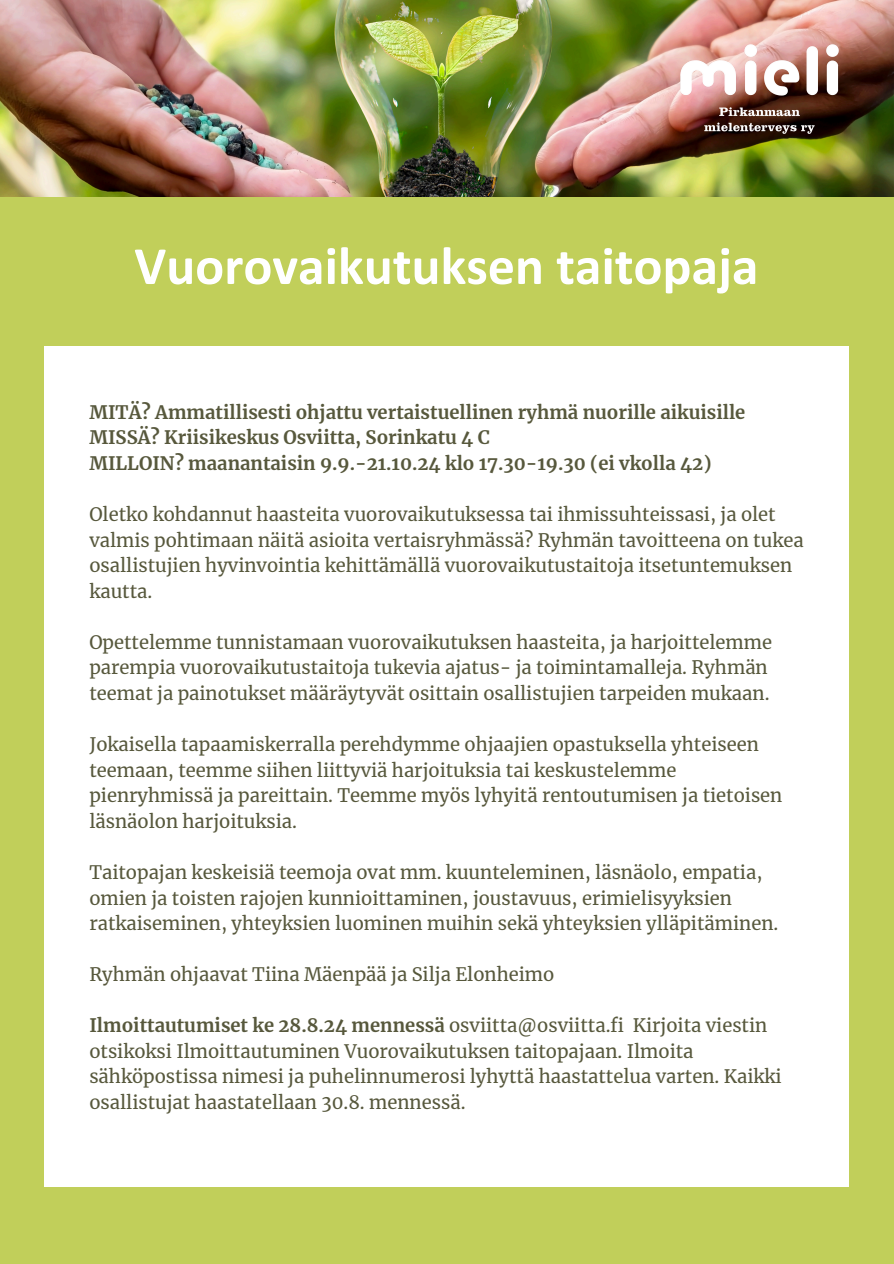
<style>
.page{position:relative;width:894px;height:1264px;background:#fff}
.page>*{position:absolute;margin:0;border:0;box-sizing:border-box;transform-origin:0 0}
.t1{font:700 54px "Calibri";color:#fff}
.t2{font:18.3px/25.5px "Merriweather";color:#57583c}
.t3{font:700 18.3px/25.5px "Merriweather";color:#57583c}
.s1{font-weight:700}
</style>
<div class="page">
<div style="left:0;top:0;width:893px;height:1263px;background:#c1cf5a"></div>
<img style="left:0;top:0;width:893px;height:196px">
<div style="left:45px;top:346px;width:803px;height:840px;background:#fff"></div>
<img style="left:667px;top:32px;width:184px;height:115px">
<p class="t1" style="left:134px;top:243px;width:625px">Vuorovaikutuksen taitopaja</p>
<p class="t3" style="left:89px;top:399px;width:657px">MITÄ? Ammatillisesti ohjattu vertaistuellinen ryhmä nuorille aikuisille<br>MISSÄ? Kriisikeskus Osviitta, Sorinkatu 4 C<br>MILLOIN? maanantaisin 9.9.-21.10.24 klo 17.30-19.30 (ei vkolla 42)</p>
<h1 class="t2" style="left:89px;top:501px;width:715px">Oletko kohdannut haasteita vuorovaikutuksessa tai ihmissuhteissasi, ja olet valmis pohtimaan näitä asioita vertaisryhmässä? Ryhmän tavoitteena on tukea osallistujien hyvinvointia kehittämällä vuorovaikutustaitoja itsetuntemuksen kautta.</h1>
<h2 class="t2" style="left:89px;top:629px;width:684px">Opettelemme tunnistamaan vuorovaikutuksen haasteita, ja harjoittelemme parempia vuorovaikutustaitoja tukevia ajatus- ja toimintamalleja. Ryhmän teemat ja painotukset määräytyvät osittain osallistujien tarpeiden mukaan.</h2>
<p class="t2" style="left:89px;top:731px;width:694px">Jokaisella tapaamiskerralla perehdymme ohjaajien opastuksella yhteiseen teemaan, teemme siihen liittyviä harjoituksia tai keskustelemme pienryhmissä ja pareittain. Teemme myös lyhyitä rentoutumisen ja tietoisen läsnäolon harjoituksia.</p>
<p class="t2" style="left:89px;top:859px;width:690px">Taitopajan keskeisiä teemoja ovat mm. kuunteleminen, läsnäolo, empatia, omien ja toisten rajojen kunnioittaminen, joustavuus, erimielisyyksien ratkaiseminen, yhteyksien luominen muihin sekä yhteyksien ylläpitäminen.</p>
<p class="t2" style="left:89px;top:961px;width:466px">Ryhmän ohjaavat Tiina Mäenpää ja Silja Elonheimo</p>
<p class="t2" style="left:89px;top:1013px;width:693px"><span class="s1">Ilmoittautumiset ke 28.8.24 mennessä</span> osviitta@osviitta.fi Kirjoita viestin otsikoksi Ilmoittautuminen Vuorovaikutuksen taitopajaan. Ilmoita sähköpostissa nimesi ja puhelinnumerosi lyhyttä haastattelua varten. Kaikki osallistujat haastatellaan 30.8. mennessä.</p>
</div>
